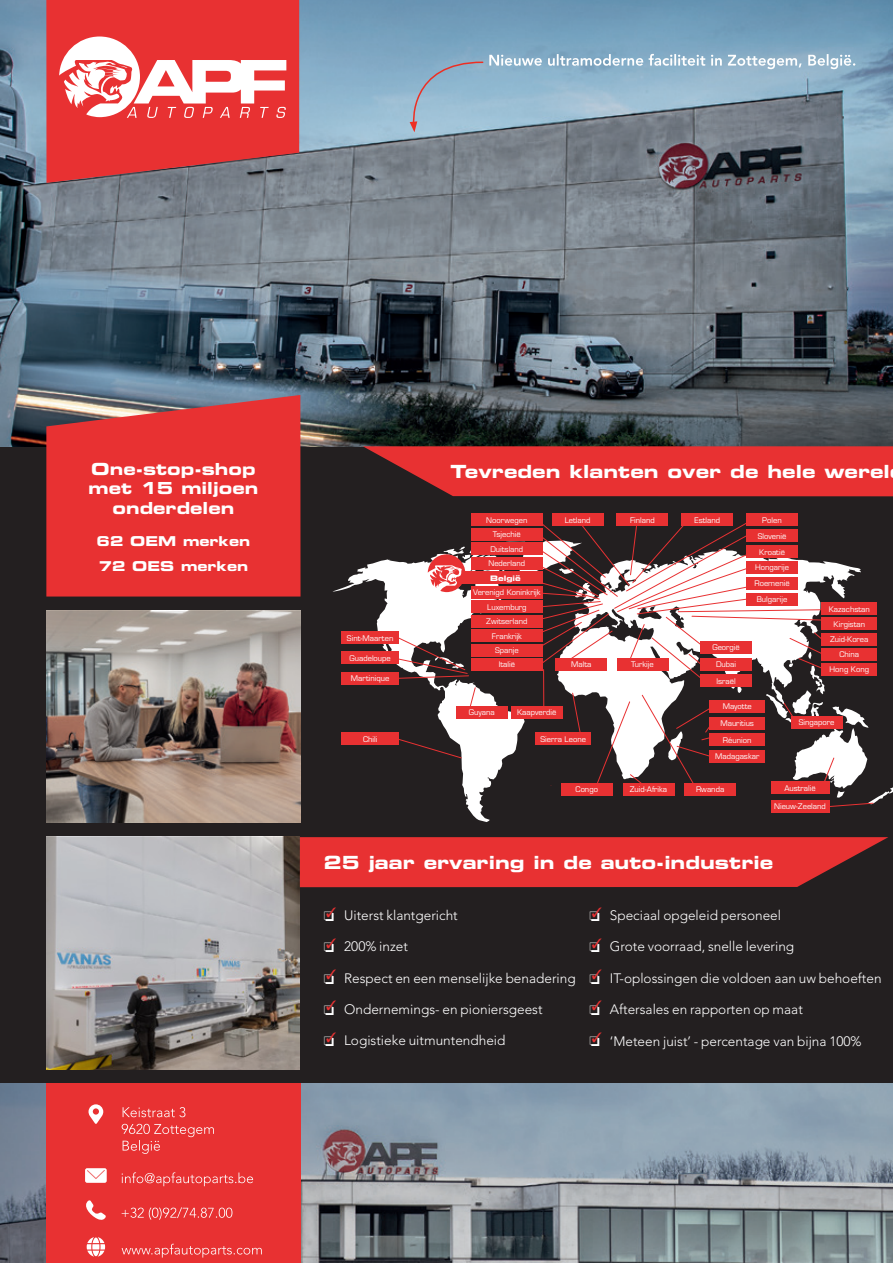
<style>
.page{position:relative;width:893px;height:1263px;background:#231f20}
.page>*{position:absolute;margin:0;border:0;box-sizing:border-box;transform-origin:0 0}
.t1{font:18.15px "Eurostile LT Std Bold Ex 2";color:#fff}
.t2{font:16.65px/20px "Eurostile LT Std Bold Ex 2";color:#fff;text-align:center}
.t3{font:300 13.65px "Avenir";color:#fff}
.t4{font:13.65px/24.9px "Eurostile LT Std Bold Ex 2";color:#fff}
.t5{font:7.5px/14.4px "Eurostile LT Std";color:#fff;text-align:center}
.t6{font:7.5px "Eurostile LT Std Bold Ex 2";color:#fff}
</style>
<div class="page">
<img style="left:0;top:0;width:893px;height:446px">
<svg style="left:363px;top:446px;width:530px;height:50px;background:#d62f30"></svg>
<svg style="left:46px;top:0;width:253px;height:183px;background:#d73a3c"></svg>
<svg style="left:59px;top:37px;width:227px;height:81px;background:#f1898a"></svg>
<img style="left:0;top:1084px;width:893px;height:179px">
<div style="left:46px;top:1084px;width:255px;height:179px;background:#e83132"></div>
<svg style="left:46px;top:837px;width:255px;height:232px;background:#9e9c9c"></svg>
<img style="left:46px;top:611px;width:255px;height:211px">
<svg style="left:46px;top:395px;width:255px;height:201px;background:#df3739"></svg>
<svg style="left:332px;top:540px;width:561px;height:282px"></svg>
<hr style="left:543px;top:669px;width:1px;height:38px;background:#e83132">
<svg style="left:572px;top:692px;width:11px;height:41px"></svg>
<svg style="left:469px;top:687px;width:7px;height:19px"></svg>
<svg style="left:783px;top:702px;width:11px;height:16px"></svg>
<svg style="left:822px;top:757px;width:13px;height:27px"></svg>
<div style="left:771px;top:782px;width:58px;height:12px;background:#e83132"></div>
<div style="left:791px;top:716px;width:51px;height:12px;background:#e83132"></div>
<div style="left:821px;top:663px;width:56px;height:12px;background:#e83132"></div>
<div style="left:821px;top:633px;width:56px;height:12px;background:#e83132"></div>
<div style="left:709px;top:734px;width:56px;height:12px;background:#e83132"></div>
<div style="left:709px;top:717px;width:56px;height:12px;background:#e83132"></div>
<div style="left:709px;top:700px;width:56px;height:13px;background:#e83132"></div>
<div style="left:821px;top:648px;width:56px;height:12px;background:#e83132"></div>
<div style="left:709px;top:750px;width:56px;height:12px;background:#e83132"></div>
<div style="left:623px;top:783px;width:51px;height:12px;background:#e83132"></div>
<div style="left:561px;top:783px;width:51px;height:12px;background:#e83132"></div>
<div style="left:684px;top:783px;width:52px;height:12px;background:#e83132"></div>
<div style="left:535px;top:733px;width:56px;height:12px;background:#e83132"></div>
<div style="left:456px;top:706px;width:51px;height:12px;background:#e83132"></div>
<div style="left:511px;top:706px;width:51px;height:12px;background:#e83132"></div>
<div style="left:341px;top:672px;width:58px;height:12px;background:#e83132"></div>
<div style="left:341px;top:733px;width:58px;height:12px;background:#e83132"></div>
<div style="left:341px;top:652px;width:58px;height:12px;background:#e83132"></div>
<div style="left:682px;top:514px;width:51px;height:12px;background:#e83132"></div>
<div style="left:821px;top:618px;width:56px;height:12px;background:#e83132"></div>
<div style="left:821px;top:603px;width:56px;height:12px;background:#e83132"></div>
<div style="left:700px;top:675px;width:52px;height:12px;background:#e83132"></div>
<div style="left:552px;top:514px;width:51px;height:12px;background:#e83132"></div>
<svg style="left:395px;top:636px;width:74px;height:43px"></svg>
<svg style="left:829px;top:802px;width:45px;height:6px"></svg>
<div style="left:746px;top:514px;width:52px;height:12px;background:#e83132"></div>
<div style="left:471px;top:644px;width:72px;height:12px;background:#e83132"></div>
<div style="left:471px;top:630px;width:72px;height:12px;background:#e83132"></div>
<div style="left:471px;top:600px;width:72px;height:13px;background:#e83132"></div>
<div style="left:471px;top:615px;width:72px;height:12px;background:#e83132"></div>
<div style="left:471px;top:658px;width:72px;height:12px;background:#e83132"></div>
<div style="left:471px;top:586px;width:72px;height:12px;background:#e83132"></div>
<div style="left:471px;top:514px;width:72px;height:12px;background:#e83132"></div>
<div style="left:459px;top:572px;width:84px;height:12px;background:#e83132"></div>
<div style="left:471px;top:557px;width:72px;height:12px;background:#e83132"></div>
<div style="left:471px;top:528px;width:72px;height:12px;background:#e83132"></div>
<div style="left:471px;top:543px;width:72px;height:12px;background:#e83132"></div>
<div style="left:617px;top:514px;width:51px;height:12px;background:#e83132"></div>
<svg style="left:596px;top:694px;width:117px;height:92px"></svg>
<svg style="left:397px;top:738px;width:65px;height:21px"></svg>
<svg style="left:526px;top:517px;width:303px;height:163px"></svg>
<div style="left:771px;top:800px;width:58px;height:12px;background:#e83132"></div>
<div style="left:341px;top:631px;width:58px;height:13px;background:#e83132"></div>
<svg style="left:428px;top:554px;width:37px;height:38px"></svg>
<svg style="left:300px;top:837px;width:588px;height:50px;background:#d92f30"></svg>
<svg style="left:408px;top:54px;width:447px;height:78px;background:#90abbe"></svg>
<svg style="left:122px;top:1124px;width:92px;height:30px"></svg>
<svg style="left:123px;top:1107px;width:62px;height:10px"></svg>
<svg style="left:88px;top:1104px;width:15px;height:20px"></svg>
<svg style="left:122px;top:1172px;width:131px;height:14px"></svg>
<div style="left:85px;top:1168px;width:22px;height:15px;background:#fff;border-radius:2px"></div>
<svg style="left:87px;top:1170px;width:18px;height:9px"></svg>
<svg style="left:122px;top:1207px;width:110px;height:13px"></svg>
<svg style="left:86px;top:1200px;width:20px;height:20px"></svg>
<svg style="left:122px;top:1244px;width:140px;height:13px"></svg>
<svg style="left:87px;top:1237px;width:18px;height:19px"></svg>
<h2 class="t2" style="left:91px;top:458px;width:166px">One-stop-shop</h2>
<h1 class="t1" style="left:450px;top:459px;width:441px">Tevreden klanten over de hele werel</h1>
<h2 class="t2" style="left:89px;top:478px;width:171px">met 15 miljoen onderdelen</h2>
<h3 class="t4" style="left:97px;top:529px;width:155px">62 OEM merken<br>72 OES merken</h3>
<p class="t5" style="left:486px;top:513px;width:43px">Noorwegen</p>
<p class="t5" style="left:565px;top:513px;width:27px">Letland</p>
<p class="t5" style="left:762px;top:513px;width:21px">Polen</p>
<p class="t5" style="left:630px;top:513px;width:26px">Finland</p>
<p class="t5" style="left:694px;top:513px;width:27px">Estland</p>
<p class="t5" style="left:490px;top:527px;width:34px">Tsjechië<br>Duitsland</p>
<p class="t5" style="left:758px;top:529px;width:30px">Slovenië</p>
<p class="t5" style="left:759px;top:545px;width:27px">Kroatië</p>
<p class="t5" style="left:488px;top:556px;width:38px">Nederland</p>
<p class="t5" style="left:754px;top:560px;width:37px;line-height:15.9px">Hongarije<br>Roemenië<br>Bulgarije</p>
<p class="t6" style="left:490px;top:573px;width:32px">België</p>
<p class="t5" style="left:473px;top:585px;width:69px">Verenigd Koninkrijk</p>
<p class="t5" style="left:486px;top:600px;width:43px;text-align:left">Luxemburg<br>Zwitserland</p>
<p class="t5" style="left:499px;top:657px;width:18px">Italië</p>
<p class="t5" style="left:829px;top:602px;width:43px">Kazachstan</p>
<p class="t5" style="left:834px;top:617px;width:33px">Kirgistan</p>
<p class="t5" style="left:492px;top:629px;width:32px">Frankrijk</p>
<p class="t5" style="left:347px;top:631px;width:48px">Sint-Maarten</p>
<p class="t5" style="left:830px;top:632px;width:40px">Zuid-Korea</p>
<p class="t5" style="left:712px;top:640px;width:29px">Georgië</p>
<p class="t5" style="left:495px;top:643px;width:25px">Spanje</p>
<p class="t5" style="left:839px;top:647px;width:21px">China</p>
<p class="t5" style="left:349px;top:651px;width:43px">Guadeloupe</p>
<p class="t5" style="left:571px;top:657px;width:22px">Malta</p>
<p class="t5" style="left:631px;top:657px;width:24px">Turkije</p>
<p class="t5" style="left:716px;top:657px;width:22px">Dubai</p>
<p class="t5" style="left:830px;top:662px;width:41px">Hong Kong</p>
<p class="t5" style="left:351px;top:671px;width:40px">Martinique</p>
<p class="t5" style="left:716px;top:674px;width:21px">Israël</p>
<p class="t5" style="left:363px;top:732px;width:16px">Chili</p>
<p class="t5" style="left:469px;top:705px;width:27px">Guyana</p>
<p class="t5" style="left:517px;top:705px;width:41px">Kaapverdië</p>
<p class="t5" style="left:540px;top:732px;width:47px">Sierra Leone</p>
<p class="t5" style="left:723px;top:699px;width:31px">Mayotte</p>
<p class="t5" style="left:720px;top:716px;width:35px">Mauritius</p>
<p class="t5" style="left:723px;top:733px;width:30px">Réunion</p>
<p class="t5" style="left:715px;top:749px;width:46px">Madagaskar</p>
<p class="t5" style="left:576px;top:782px;width:24px">Congo</p>
<p class="t5" style="left:630px;top:782px;width:39px">Zuid-Afrika</p>
<p class="t5" style="left:696px;top:782px;width:30px">Rwanda</p>
<p class="t5" style="left:799px;top:715px;width:37px">Singapore</p>
<p class="t5" style="left:784px;top:781px;width:33px">Australië</p>
<p class="t5" style="left:774px;top:799px;width:53px">Nieuw-Zeeland</p>
<h1 class="t1" style="left:324px;top:850px;width:451px">25 jaar ervaring in de auto-industrie</h1>
<h3 class="t3" style="left:344px;top:905px;width:115px">Uiterst klantgericht</h3>
<h3 class="t3" style="left:344px;top:936px;width:65px">200% inzet</h3>
<h3 class="t3" style="left:344px;top:968px;width:233px">Respect en een menselijke benadering</h3>
<h3 class="t3" style="left:344px;top:999px;width:200px">Ondernemings- en pioniersgeest</h3>
<h3 class="t3" style="left:344px;top:1031px;width:163px">Logistieke uitmuntendheid</h3>
<h3 class="t3" style="left:610px;top:905px;width:173px">Speciaal opgeleid personeel</h3>
<h3 class="t3" style="left:610px;top:936px;width:186px">Grote voorraad, snelle levering</h3>
<h3 class="t3" style="left:610px;top:968px;width:273px">IT-oplossingen die voldoen aan uw behoeften</h3>
<h3 class="t3" style="left:610px;top:999px;width:194px">Aftersales en rapporten op maat</h3>
<h3 class="t3" style="left:610px;top:1031px;width:253px">‘Meteen juist’ - percentage van bijna 100%</h3>
</div>
